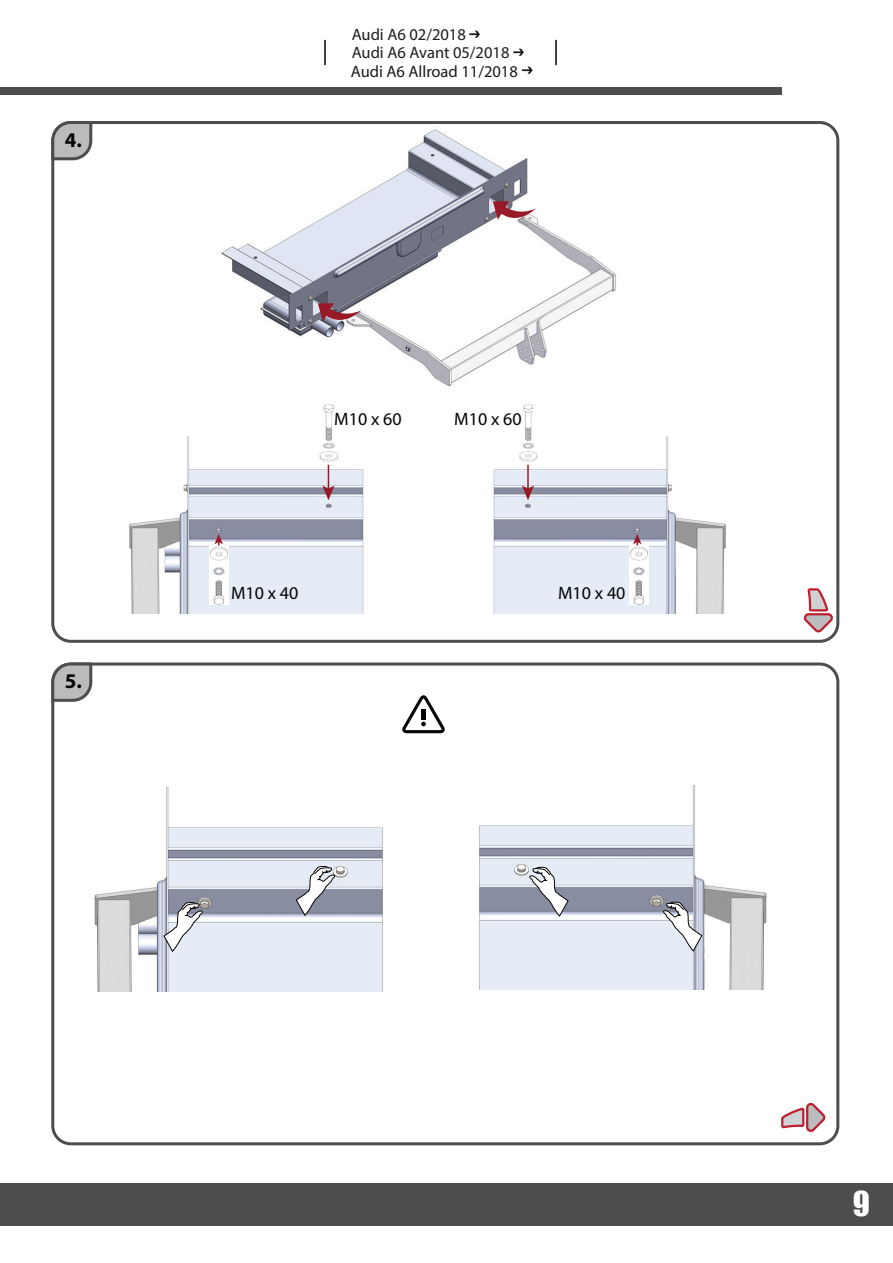
<style>
.page{position:relative;width:893px;height:1263px;background:#fff}
.page>*{position:absolute;margin:0;border:0;box-sizing:border-box;transform-origin:0 0}
.t1{font:31.5px "Impact";color:#fff}
.t2{font:700 21px "Myriad Pro";color:#040503}
.t3{font:18px "Myriad Pro";color:#040503}
.t4{font:16.5px/18px "Myriad Pro";color:#1f1c1d}
.t5{font:16.5px "Myriad Pro";color:#1d1a1c}
</style>
<div class="page">
<div style="left:0;top:1183px;width:893px;height:43px;background:#4e4d4d"></div>
<div style="left:0;top:87px;width:782px;height:7px;background:#4e4d4d"></div>
<div style="left:51px;top:121px;width:788px;height:522px;border:3px solid #4e4d4d;border-radius:18px"></div>
<svg style="left:51px;top:121px;width:43px;height:41px;background:#abacad"></svg>
<div style="left:51px;top:663px;width:788px;height:482px;border:3px solid #4e4d4d;border-radius:18px"></div>
<svg style="left:51px;top:662px;width:43px;height:41px;background:#aaabad"></svg>
<svg style="left:803px;top:587px;width:33px;height:48px"></svg>
<svg style="left:781px;top:1102px;width:45px;height:30px"></svg>
<svg style="left:402px;top:695px;width:43px;height:38px"></svg>
<div style="left:421px;top:710px;width:5px;height:10px;background:#040503"></div>
<img style="left:221px;top:129px;width:395px;height:258px">
<svg style="left:493px;top:201px;width:43px;height:25px"></svg>
<svg style="left:318px;top:303px;width:43px;height:25px"></svg>
<img style="left:129px;top:436px;width:235px;height:178px">
<img style="left:493px;top:436px;width:233px;height:177px">
<img style="left:319px;top:404px;width:19px;height:58px">
<img style="left:518px;top:404px;width:20px;height:58px">
<img style="left:210px;top:546px;width:19px;height:58px">
<img style="left:630px;top:546px;width:19px;height:58px">
<svg style="left:322px;top:465px;width:13px;height:35px"></svg>
<hr style="left:527px;top:465px;width:2px;height:25px;background:#981a26">
<svg style="left:522px;top:485px;width:12px;height:15px"></svg>
<svg style="left:214px;top:534px;width:9px;height:11px"></svg>
<svg style="left:633px;top:534px;width:8px;height:11px"></svg>
<img style="left:94px;top:786px;width:289px;height:205px">
<img style="left:479px;top:784px;width:288px;height:206px">
<svg style="left:296px;top:866px;width:39px;height:50px"></svg>
<svg style="left:663px;top:902px;width:39px;height:50px"></svg>
<svg style="left:163px;top:902px;width:40px;height:50px"></svg>
<svg style="left:529px;top:867px;width:40px;height:50px"></svg>
<svg style="left:469px;top:31px;width:11px;height:7px"></svg>
<hr style="left:324px;top:40px;width:2px;height:25px;background:#040503">
<hr style="left:555px;top:40px;width:2px;height:25px;background:#040503">
<svg style="left:513px;top:49px;width:11px;height:7px"></svg>
<svg style="left:522px;top:67px;width:11px;height:7px"></svg>
<p class="t2" style="left:65px;top:126px;width:19px">4.</p>
<p class="t2" style="left:65px;top:668px;width:19px">5.</p>
<p class="t4" style="left:352px;top:25px;width:159px">Audi A6 02/2018<br>Audi A6 Avant 05/2018</p>
<p class="t5" style="left:351px;top:61px;width:169px">Audi A6 Allroad 11/2018</p>
<p class="t3" style="left:334px;top:408px;width:69px">M10 x 60</p>
<p class="t3" style="left:454px;top:408px;width:69px">M10 x 60</p>
<p class="t3" style="left:231px;top:582px;width:69px">M10 x 40</p>
<p class="t3" style="left:558px;top:582px;width:69px">M10 x 40</p>
<h1 class="t1" style="left:853px;top:1179px;width:19px">9</h1>
</div>
